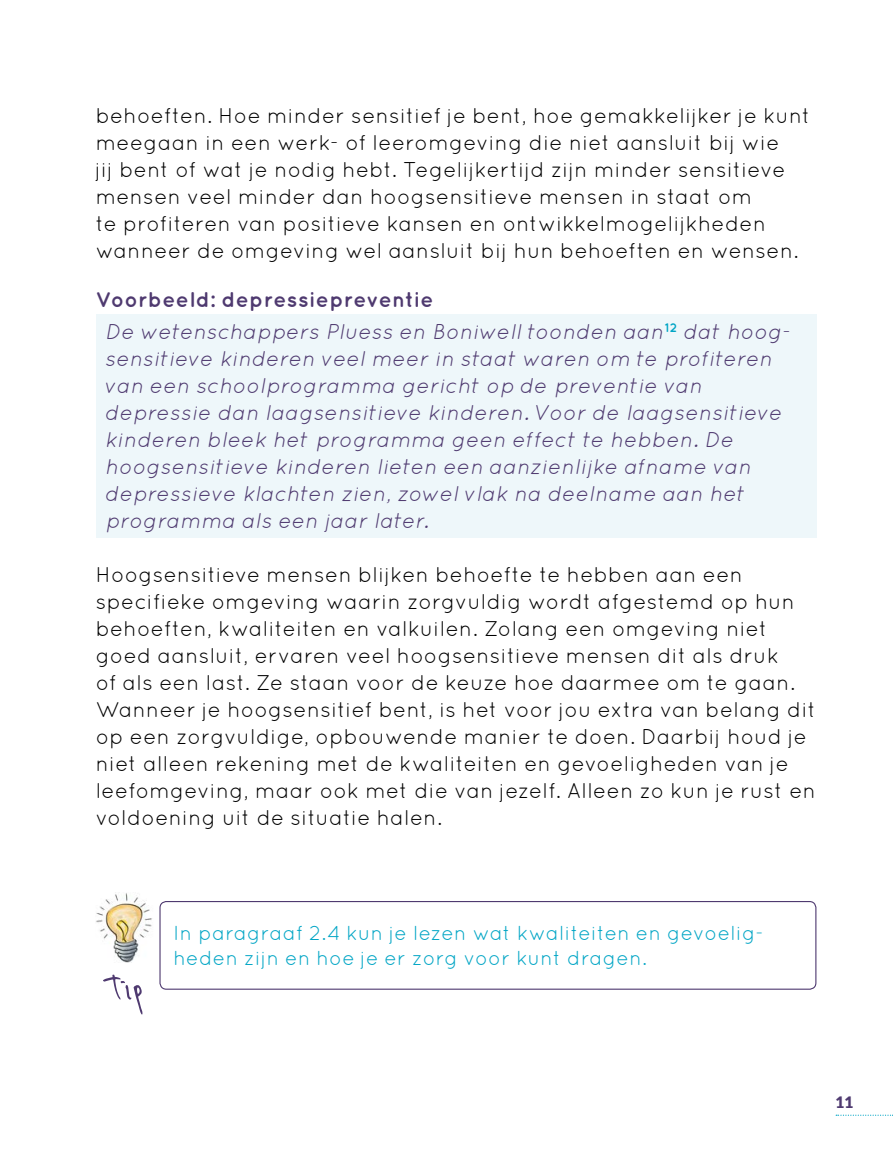
<style>
.page{position:relative;width:893px;height:1149px;background:#fff}
.page>*{position:absolute;margin:0;border:0;box-sizing:border-box;transform-origin:0 0}
.t1{font:21.38px/27px "Quicksand";letter-spacing:.015em;color:#000}
.t2{font:italic 21.38px/27px "Quicksand";letter-spacing:.015em;color:#4f3a70}
.t3{font:20.25px/24.8px "Quicksand";letter-spacing:.015em;color:#00a5c5}
.t4{font:900 15.75px "Lato";color:#4f3a70}
.s1{font-weight:700;font-style:normal}
</style>
<div class="page">
<svg style="left:836px;top:1114px;width:57px;height:1px"></svg>
<div style="left:96px;top:314px;width:720px;height:223px;background:#eef7fa"></div>
<svg style="left:103px;top:974px;width:40px;height:40px"></svg>
<img style="left:96px;top:892px;width:56px;height:70px">
<div style="left:159px;top:900px;width:657px;height:89px;border:1px solid #4f3a70;border-radius:6px"></div>
<p class="t1" style="left:96px;top:101px;width:716px">behoeften. Hoe minder sensitief je bent, hoe gemakkelijker je kunt meegaan in een werk- of leeromgeving die niet aansluit bij wie<br>jij bent of wat je nodig hebt. Tegelijkertijd zijn minder sensitieve mensen veel minder dan hoogsensitieve mensen in staat om<br>te profiteren van positieve kansen en ontwikkelmogelijkheden wanneer de omgeving wel aansluit bij hun behoeften en wensen.</p>
<p class="t2" style="left:105px;top:284px;width:687px;line-height:31.5px;text-indent:-10px"><span class="s1">Voorbeeld: depressiepreventie<br></span>De wetenschappers Pluess en Boniwell toonden aan<sup>12</sup> dat hoog-</p>
<p class="t2" style="left:105px;top:345px;width:678px">sensitieve kinderen veel meer in staat waren om te profiteren van een schoolprogramma gericht op de preventie van depressie dan laagsensitieve kinderen. Voor de laagsensitieve kinderen bleek het programma geen effect te hebben. De hoogsensitieve kinderen lieten een aanzienlijke afname van depressieve klachten zien, zowel vlak na deelname aan het programma als een jaar later.</p>
<p class="t1" style="left:96px;top:560px;width:722px">Hoogsensitieve mensen blijken behoefte te hebben aan een specifieke omgeving waarin zorgvuldig wordt afgestemd op hun behoeften, kwaliteiten en valkuilen. Zolang een omgeving niet goed aansluit, ervaren veel hoogsensitieve mensen dit als druk<br>of als een last. Ze staan voor de keuze hoe daarmee om te gaan.<br>Wanneer je hoogsensitief bent, is het voor jou extra van belang dit op een zorgvuldige, opbouwende manier te doen. Daarbij houd je niet alleen rekening met de kwaliteiten en gevoeligheden van je leefomgeving, maar ook met die van jezelf. Alleen zo kun je rust en voldoening uit de situatie halen.</p>
<p class="t3" style="left:173px;top:920px;width:589px">In paragraaf 2.4 kun je lezen wat kwaliteiten en gevoelig&shy;heden zijn en hoe je er zorg voor kunt dragen.</p>
<p class="t4" style="left:836px;top:1090px;width:19px">11</p>
</div>
